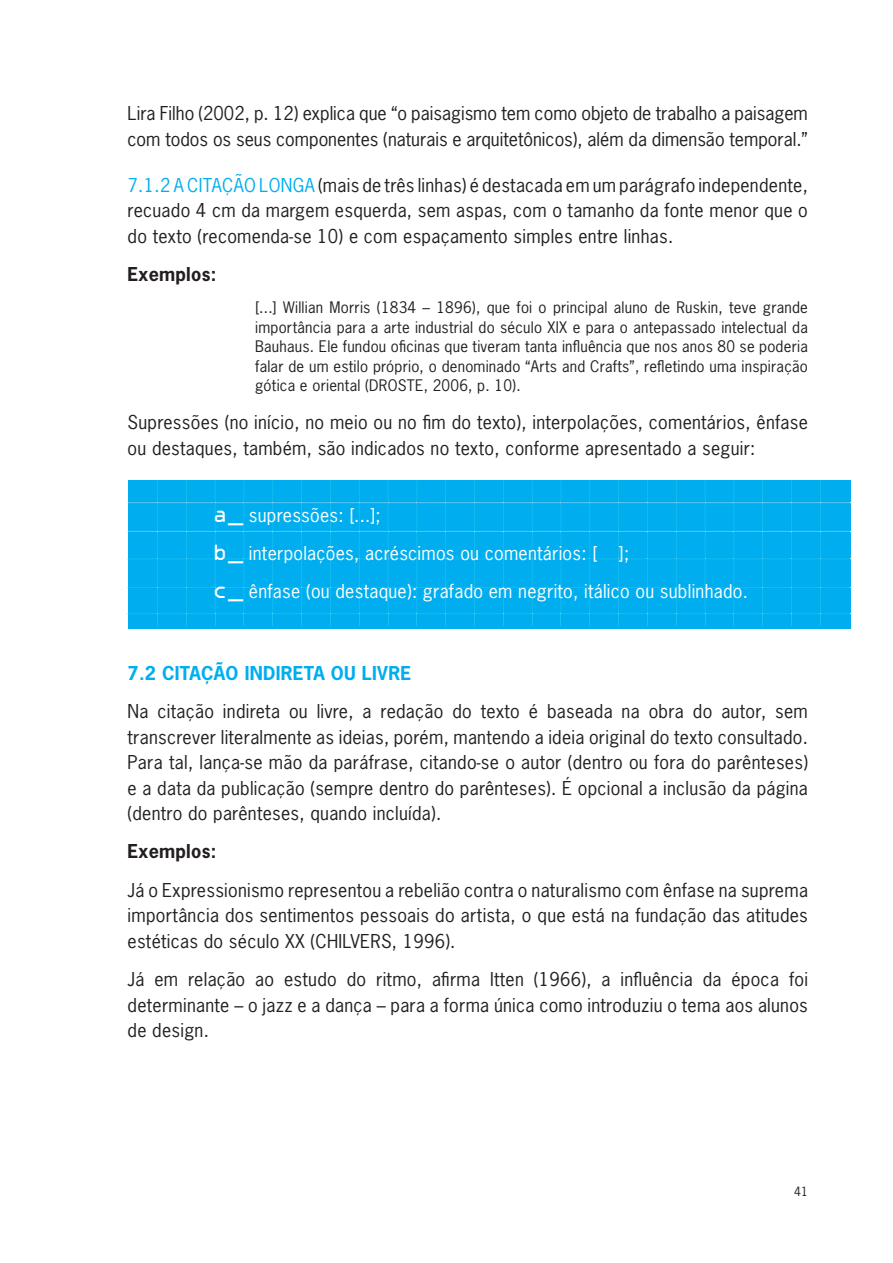
<style>
.page{position:relative;width:893px;height:1263px;background:#fff}
.page>*{position:absolute;margin:0;border:0;box-sizing:border-box;transform-origin:0 0}
.t1{font:18px/25.5px "News Gothic Std";letter-spacing:.015em;color:#231f20;text-align:justify}
.t2{font:18px/38.2px "News Gothic Std";letter-spacing:.015em;color:#fff}
.t3{font:700 18px "News Gothic Std";letter-spacing:.015em;color:#00aeef}
.t4{font:700 18px "News Gothic Std";letter-spacing:.015em;color:#231f20}
.t5{font:15px/19.5px "News Gothic Std";letter-spacing:.015em;color:#231f20;text-align:justify}
.t6{font:12px "News Gothic Std";color:#231f20}
.s1{color:#00aeef}
.s2{font-family:"OCRA Std";font-size:21px}
</style>
<div class="page">
<div style="left:128px;top:480px;width:722px;height:149px;background:#00aeef"></div>
<svg style="left:128px;top:480px;width:723px;height:146px"></svg>
<p class="t1" style="left:128px;top:101px;width:682px">Lira Filho (2002, p. 12) explica que “o paisagismo tem como objeto de trabalho a paisagem com todos os seus componentes (naturais e arquitetônicos), além da dimensão temporal.”</p>
<p class="t1" style="left:128px;top:172px;width:682px"><span class="s1">7.1.2 A CITAÇÃO LONGA</span> (mais de três linhas) é destacada em um parágrafo independente, recuado 4 cm da margem esquerda, sem aspas, com o tamanho da fonte menor que o do texto (recomenda-se 10) e com espaçamento simples entre linhas.</p>
<p class="t4" style="left:128px;top:262px;width:90px">Exemplos:</p>
<p class="t5" style="left:255px;top:298px;width:554px">[...] Willian Morris (1834 – 1896), que foi o principal aluno de Ruskin, teve grande importância para a arte industrial do século XIX e para o antepassado intelectual da Bauhaus. Ele fundou oficinas que tiveram tanta influência que nos anos 80 se poderia falar de um estilo próprio, o denominado “Arts and Crafts”, refletindo uma inspiração gótica e oriental (DROSTE, 2006, p. 10).</p>
<p class="t1" style="left:128px;top:410px;width:682px">Supressões (no início, no meio ou no fim do texto), interpolações, comentários, ênfase ou destaques, também, são indicados no texto, conforme apresentado a seguir:</p>
<p class="t2" style="left:213px;top:496px;width:537px"><span class="s2">a_</span> supressões: [...];<br><span class="s2">b_</span> interpolações, acréscimos ou comentários: [ ];<br><span class="s2">c_</span> ênfase (ou destaque): grafado em negrito, itálico ou sublinhado.</p>
<p class="t3" style="left:128px;top:661px;width:285px">7.2 CITAÇÃO INDIRETA OU LIVRE</p>
<p class="t1" style="left:128px;top:698px;width:682px">Na citação indireta ou livre, a redação do texto é baseada na obra do autor, sem transcrever literalmente as ideias, porém, mantendo a ideia original do texto consultado.<br>Para tal, lança-se mão da paráfrase, citando-se o autor (dentro ou fora do parênteses) e a data da publicação (sempre dentro do parênteses). É opcional a inclusão da página (dentro do parênteses, quando incluída).</p>
<p class="t4" style="left:128px;top:840px;width:90px">Exemplos:</p>
<p class="t1" style="left:128px;top:877px;width:682px">Já o Expressionismo representou a rebelião contra o naturalismo com ênfase na suprema importância dos sentimentos pessoais do artista, o que está na fundação das atitudes estéticas do século XX (CHILVERS, 1996).</p>
<p class="t1" style="left:128px;top:966px;width:682px">Já em relação ao estudo do ritmo, afirma Itten (1966), a influência da época foi determinante – o jazz e a dança – para a forma única como introduziu o tema aos alunos de design.</p>
<p class="t6" style="left:794px;top:1184px;width:16px">41</p>
</div>
